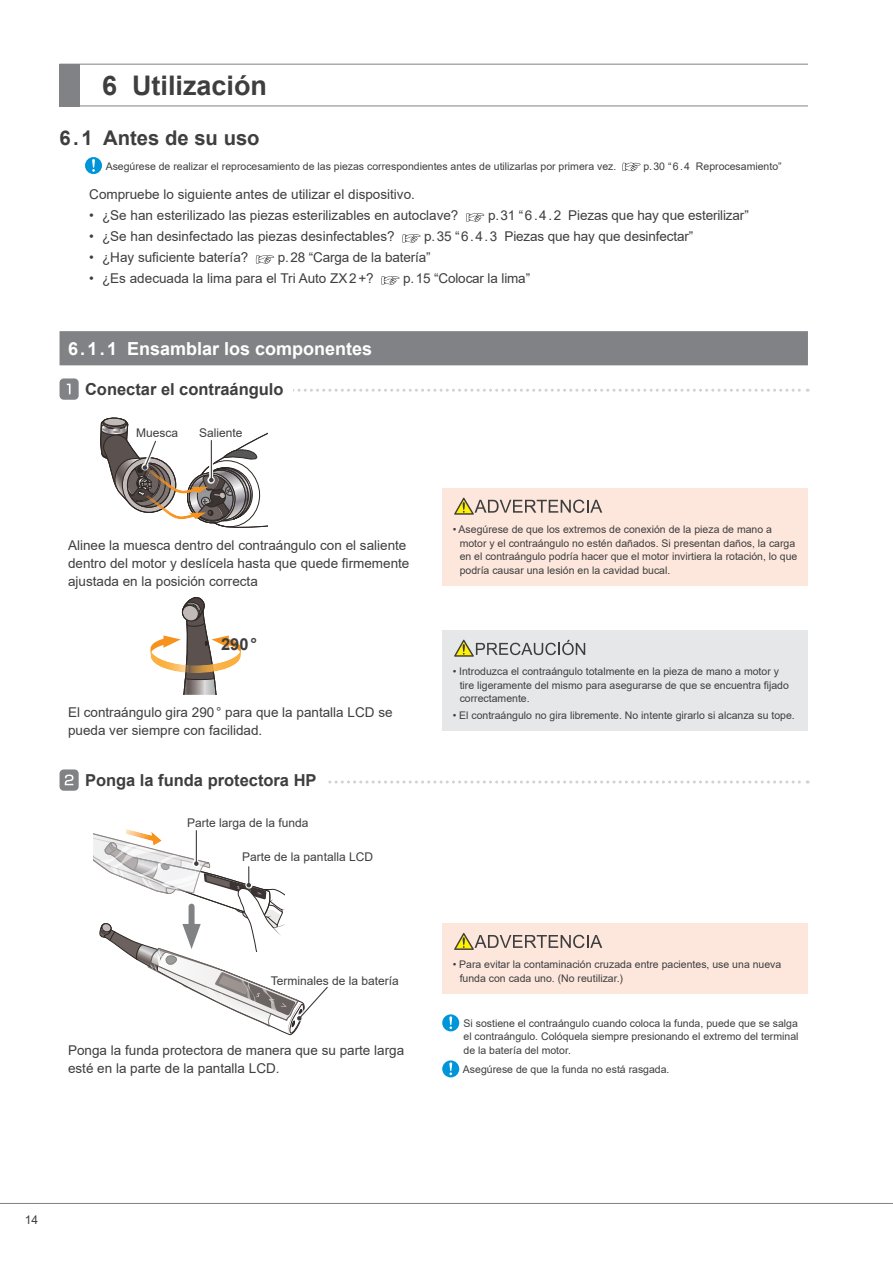
<style>
.page{position:relative;width:893px;height:1263px;background:#fff}
.page>*{position:absolute;margin:0;border:0;box-sizing:border-box;transform-origin:0 0}
.t1{font:700 27px "Arial";color:#3e3e3f}
.t2{font:700 20.25px "Arial";color:#3e3e3f}
.t3{font:700 18px "Arial";color:#fff}
.t4{font:700 16.5px "Arial";color:#3e3e3f}
.t5{font:13.5px/18px "Arial";color:#3e3e3f}
.t6{font:12px "Arial";color:#3e3e3f}
.t7{font:10.5px/13.5px "Arial";color:#3e3e3f}
</style>
<div class="page">
<hr style="left:0;top:1203px;width:893px;height:1px;background:#808285">
<hr style="left:60px;top:106px;width:748px;height:1px;background:#808285">
<div style="left:60px;top:64px;width:20px;height:42px;background:#808285"></div>
<hr style="left:60px;top:64px;width:748px;height:1px;background:#808285">
<svg style="left:328px;top:780px;width:480px;height:3px"></svg>
<svg style="left:293px;top:389px;width:515px;height:3px"></svg>
<svg style="left:150px;top:597px;width:91px;height:98px"></svg>
<div style="left:60px;top:331px;width:748px;height:34px;background:#808285"></div>
<div style="left:442px;top:630px;width:366px;height:101px;background:#e6e7e9"></div>
<svg style="left:454px;top:640px;width:131px;height:17px"></svg>
<div style="left:442px;top:488px;width:366px;height:98px;background:#fde7dc"></div>
<svg style="left:454px;top:498px;width:148px;height:17px"></svg>
<svg style="left:442px;top:1014px;width:17px;height:17px"></svg>
<svg style="left:442px;top:1060px;width:17px;height:17px"></svg>
<svg style="left:100px;top:417px;width:168px;height:111px"></svg>
<svg style="left:93px;top:829px;width:235px;height:206px"></svg>
<svg style="left:466px;top:213px;width:18px;height:9px"></svg>
<svg style="left:402px;top:234px;width:18px;height:9px"></svg>
<svg style="left:256px;top:255px;width:18px;height:9px"></svg>
<svg style="left:381px;top:276px;width:18px;height:9px"></svg>
<div style="left:60px;top:378px;width:19px;height:22px;background:#808285;border-radius:4px"></div>
<svg style="left:67px;top:384px;width:4px;height:10px"></svg>
<div style="left:60px;top:769px;width:19px;height:22px;background:#808285;border-radius:4px"></div>
<svg style="left:65px;top:774px;width:8px;height:11px"></svg>
<div style="left:442px;top:923px;width:366px;height:71px;background:#fde7dc"></div>
<svg style="left:454px;top:933px;width:148px;height:17px"></svg>
<svg style="left:622px;top:163px;width:18px;height:8px"></svg>
<svg style="left:85px;top:157px;width:17px;height:17px"></svg>
<h1 class="t1" style="left:102px;top:66px;width:167px">6 Utilización</h1>
<h2 class="t2" style="left:60px;top:124px;width:202px">6.1 Antes de su uso</h2>
<p class="t7" style="left:106px;top:159px;width:512px">Asegúrese de realizar el reprocesamiento de las piezas correspondientes antes de utilizarlas por primera vez.</p>
<p class="t7" style="left:643px;top:159px;width:140px">p.30 “6.4 Reprocesamiento”</p>
<p class="t5" style="left:89px;top:185px;width:327px">Compruebe lo siguiente antes de utilizar el dispositivo.</p>
<p class="t5" style="left:89px;top:206px;width:371px">• ¿Se han esterilizado las piezas esterilizables en autoclave?</p>
<p class="t5" style="left:488px;top:206px;width:262px">p.31 “6.4.2 Piezas que hay que esterilizar”</p>
<p class="t5" style="left:89px;top:227px;width:307px">• ¿Se han desinfectado las piezas desinfectables?</p>
<p class="t5" style="left:424px;top:227px;width:271px">p.35 “6.4.3 Piezas que hay que desinfectar”</p>
<p class="t5" style="left:89px;top:248px;width:161px">• ¿Hay suficiente batería?</p>
<p class="t5" style="left:278px;top:248px;width:154px">p.28 “Carga de la batería”</p>
<p class="t5" style="left:89px;top:269px;width:286px">• ¿Es adecuada la lima para el Tri Auto ZX2+?</p>
<p class="t5" style="left:403px;top:269px;width:128px">p.15 “Colocar la lima”</p>
<h3 class="t3" style="left:68px;top:336px;width:306px">6.1.1 Ensamblar los componentes</h3>
<h3 class="t4" style="left:85px;top:377px;width:200px">Conectar el contraángulo</h3>
<p class="t6" style="left:136px;top:424px;width:44px">Muesca</p>
<p class="t6" style="left:199px;top:424px;width:45px">Saliente</p>
<p class="t5" style="left:68px;top:536px;width:343px">Alinee la muesca dentro del contraángulo con el saliente dentro del motor y deslícela hasta que quede firmemente ajustada en la posición correcta</p>
<h3 class="t4" style="left:221px;top:633px;width:38px">290°</h3>
<p class="t5" style="left:68px;top:703px;width:326px">El contraángulo gira 290° para que la pantalla LCD se pueda ver siempre con facilidad.</p>
<h3 class="t4" style="left:85px;top:769px;width:233px">Ponga la funda protectora HP</h3>
<p class="t6" style="left:187px;top:814px;width:123px">Parte larga de la funda</p>
<p class="t6" style="left:242px;top:848px;width:132px">Parte de la pantalla LCD</p>
<p class="t6" style="left:271px;top:972px;width:130px">Terminales de la batería</p>
<p class="t5" style="left:68px;top:1041px;width:338px">Ponga la funda protectora de manera que su parte larga esté en la parte de la pantalla LCD.</p>
<p class="t7" style="left:460px;top:523px;width:339px;text-indent:-7px">• Asegúrese de que los extremos de conexión de la pieza de mano a motor y el contraángulo no estén dañados. Si presentan daños, la carga en el contraángulo podría hacer que el motor invirtiera la rotación, lo que podría causar una lesión en la cavidad bucal.</p>
<p class="t7" style="left:460px;top:665px;width:331px;text-indent:-7px">• Introduzca el contraángulo totalmente en la pieza de mano a motor y tire ligeramente del mismo para asegurarse de que se encuentra fijado correctamente.</p>
<p class="t7" style="left:453px;top:708px;width:343px">• El contraángulo no gira libremente. No intente girarlo si alcanza su tope.</p>
<p class="t7" style="left:460px;top:958px;width:323px;text-indent:-7px">• Para evitar la contaminación cruzada entre pacientes, use una nueva funda con cada uno. (No reutilizar.)</p>
<p class="t7" style="left:463px;top:1016px;width:336px;text-align:justify">Si sostiene el contraángulo cuando coloca la funda, puede que se salga el contraángulo. Colóquela siempre presionando el extremo del terminal de la batería del motor.</p>
<p class="t7" style="left:463px;top:1062px;width:208px">Asegúrese de que la funda no está rasgada.</p>
<p class="t6" style="left:25px;top:1212px;width:15px">14</p>
</div>
